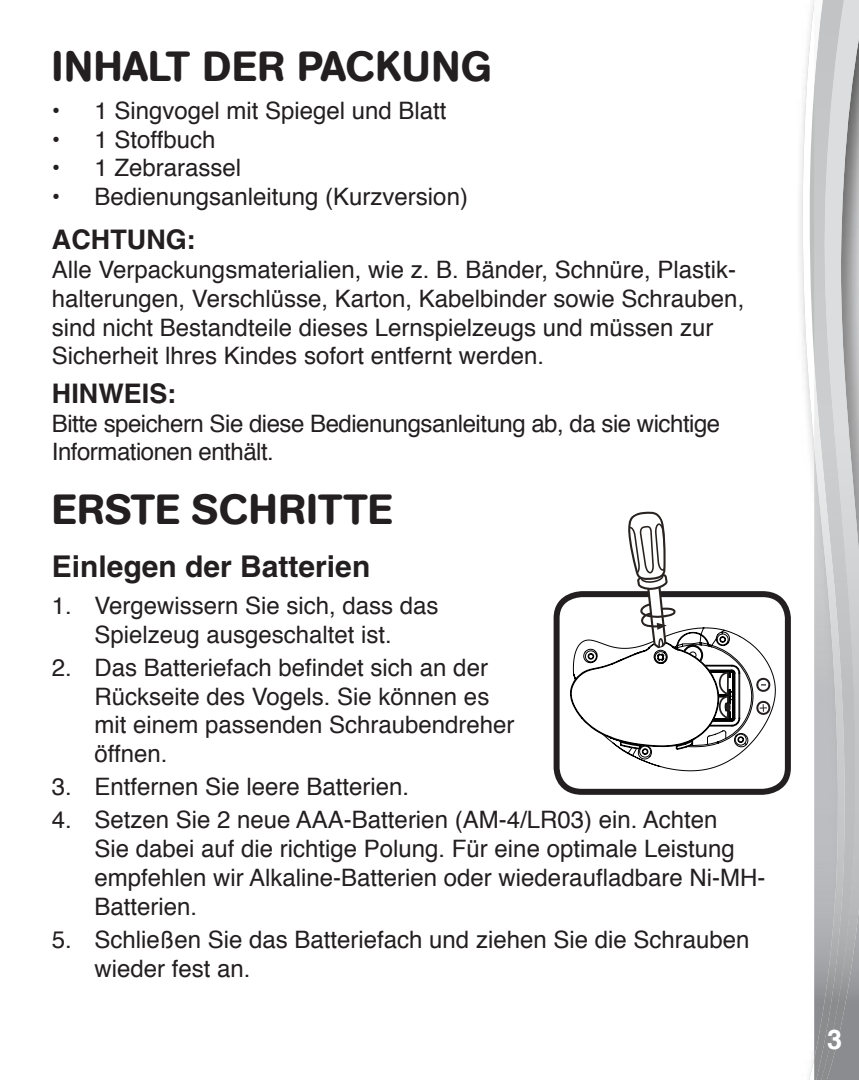
<style>
.page{position:relative;width:859px;height:1080px;background:#fff}
.page>*{position:absolute;margin:0;border:0;box-sizing:border-box;transform-origin:0 0}
.LF_Title_01{font:500 42px "AG Book Rounded";letter-spacing:.02em;color:#231f20}
.Subhead_1{font:700 30px "Helvetica";color:#231f20}
.Headline{font:700 27px "Helvetica";color:#231f20}
.t1{font:700 27px "Helvetica";color:#fff}
.body_text_2{font:24px/28.8px "Helvetica";color:#231f20}
.Headline-2{font:24px/28.8px "Helvetica";color:#231f20}
.Headline-3{font:24px/28.8px "Helvetica";letter-spacing:-.02em;color:#231f20}
</style>
<div class="page">
<svg style="left:802px;top:0;width:12px;height:1080px"></svg>
<img style="left:858px;top:0;width:1px;height:1080px">
<img style="left:847px;top:0;width:11px;height:1080px">
<img style="left:814px;top:0;width:33px;height:1080px">
<div style="left:554px;top:591px;width:237px;height:204px;border:6px solid #231f20;border-radius:25px"></div>
<svg style="left:570px;top:511px;width:206px;height:260px"></svg>
<p class="LF_Title_01" style="left:52px;top:42px;width:441px">INHALT DER PACKUNG</p>
<p class="body_text_2" style="left:52px;top:97px;width:396px">• 1 Singvogel mit Spiegel und Blatt</p>
<p class="body_text_2" style="left:52px;top:125px;width:165px">• 1 Stoffbuch</p>
<p class="body_text_2" style="left:52px;top:154px;width:191px">• 1 Zebrarassel</p>
<p class="body_text_2" style="left:52px;top:183px;width:418px">• Bedienungsanleitung (Kurzversion)</p>
<p class="Headline" style="left:52px;top:223px;width:145px">ACHTUNG:</p>
<p class="Headline-2" style="left:52px;top:256px;width:694px">Alle Verpackungsmaterialien, wie z. B. Bänder, Schnüre, Plastik&shy;halterungen, Verschlüsse, Karton, Kabelbinder sowie Schrauben, sind nicht Bestandteile dieses Lernspielzeugs und müssen zur Sicherheit lhres Kindes sofort entfernt werden.</p>
<p class="Headline" style="left:52px;top:377px;width:126px">HINWEIS:</p>
<p class="Headline-3" style="left:52px;top:410px;width:670px">Bitte speichern Sie diese Bedienungsanleitung ab, da sie wichtige<br>Informationen enthält.</p>
<p class="LF_Title_01" style="left:52px;top:484px;width:342px">ERSTE SCHRITTE</p>
<p class="Subhead_1" style="left:52px;top:548px;width:320px">Einlegen der Batterien</p>
<p class="body_text_2" style="left:52px;top:592px;width:388px;text-align:center">1. Vergewissern Sie sich, dass das<br>Spielzeug ausgeschaltet ist.</p>
<p class="body_text_2" style="left:94px;top:654px;width:422px;text-indent:-43px">2. Das Batteriefach befindet sich an der<br>Rückseite des Vogels. Sie können es mit einem passenden Schraubendreher öffnen.</p>
<p class="body_text_2" style="left:52px;top:773px;width:359px">3. Entfernen Sie leere Batterien.</p>
<p class="body_text_2" style="left:94px;top:806px;width:672px;text-indent:-43px">4. Setzen Sie 2 neue AAA-Batterien (AM-4/LR03) ein. Achten<br>Sie dabei auf die richtige Polung. Für eine optimale Leistung empfehlen wir Alkaline-Batterien oder wiederaufladbare Ni-MH-Batterien.</p>
<p class="body_text_2" style="left:94px;top:926px;width:657px;text-indent:-43px">5. Schließen Sie das Batteriefach und ziehen Sie die Schrauben wieder fest an.</p>
<p class="t1" style="left:827px;top:1023px;width:17px">3</p>
</div>
